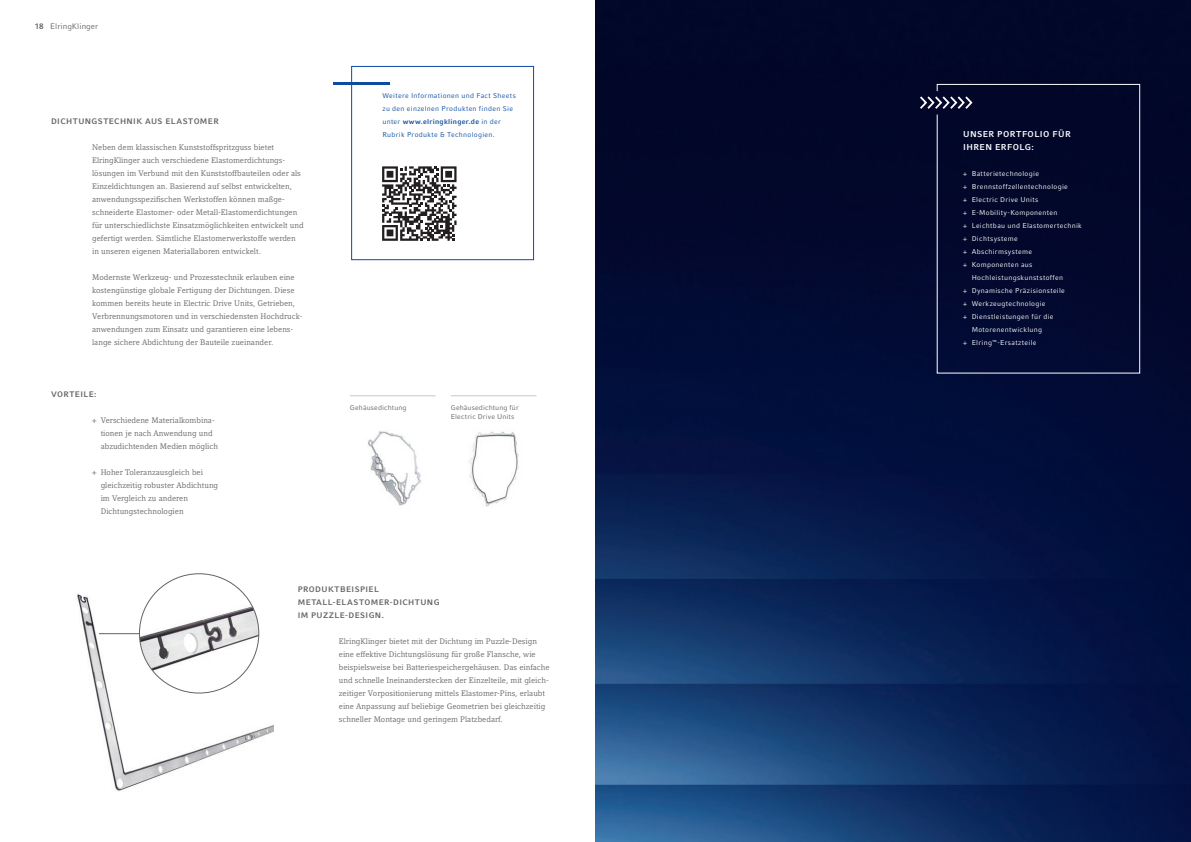
<style>
.page{position:relative;width:1191px;height:842px;background:#fff}
.page>*{position:absolute;margin:0;border:0;box-sizing:border-box;transform-origin:0 0}
.t1{font:700 8.5px/13px "Compatil Fact LT Pro";letter-spacing:.05em;color:#fff}
.t2{font:8px/13px "Compatil Letter LT Pro";color:#636366}
.t3{font:700 8px/13px "Compatil Fact LT Pro";letter-spacing:.05em;color:#636366}
.t4{font:8px "Compatil Fact LT Pro";color:#636366}
.t5{font:7px "Compatil Fact LT Pro";letter-spacing:.045em;color:#fff}
.t6{font:7px/13px "Compatil Fact LT Pro";letter-spacing:.045em;color:#0d4da1}
.t7{font:7px/9px "Compatil Fact LT Pro";letter-spacing:.02em;color:#636366}
.s1{font-weight:700}
.s2{font-family:"Compatil Letter LT Pro"}
</style>
<div class="page">
<img style="left:469px;top:431px;width:50px;height:76px">
<div style="left:351px;top:66px;width:183px;height:194px;border:1px solid #0d4da1"></div>
<img style="left:77px;top:594px;width:196px;height:197px">
<img style="left:139px;top:574px;width:120px;height:116px">
<hr style="left:99px;top:633px;width:40px;height:1px;background:#636366">
<img style="left:368px;top:431px;width:33px;height:47px">
<hr style="left:334px;top:82px;width:56px;height:3px;background:#0d4da1">
<hr style="left:350px;top:396px;width:85px;height:1px;background:#c7c8ca">
<hr style="left:451px;top:396px;width:85px;height:1px;background:#c7c8ca">
<img style="left:595px;top:0;width:596px;height:842px">
<svg style="left:382px;top:166px;width:74px;height:75px"></svg>
<svg style="left:936px;top:84px;width:204px;height:290px;background:#070d30"></svg>
<svg style="left:918px;top:94px;width:55px;height:17px"></svg>
<p class="t4" style="left:35px;top:21px;width:65px"><span class="s1">18</span> ElringKlinger</p>
<p class="t3" style="left:51px;top:115px;width:169px">DICHTUNGSTECHNIK AUS ELASTOMER</p>
<p class="t2" style="left:92px;top:141px;width:213px">Neben dem klassischen Kunststoffspritzguss bietet ElringKlinger auch verschiedene Elastomerdichtungs&shy;lösungen im Verbund mit den Kunststoffbauteilen oder als Einzeldichtungen an. Basierend auf selbst entwickelten, anwendungsspezifischen Werkstoffen können maßge&shy;schneiderte Elastomer- oder Metall-Elastomerdichtungen für unterschiedlichste Einsatzmöglichkeiten entwickelt und gefertigt werden. Sämtliche Elastomerwerkstoffe werden in unseren eigenen Materiallaboren entwickelt.</p>
<p class="t2" style="left:92px;top:271px;width:212px">Modernste Werkzeug- und Prozesstechnik erlauben eine kostengünstige globale Fertigung der Dichtungen. Diese kommen bereits heute in Electric Drive Units, Getrieben, Verbrennungsmotoren und in verschiedensten Hochdruck&shy;anwendungen zum Einsatz und garantieren eine lebens&shy;lange sichere Abdichtung der Bauteile zueinander.</p>
<p class="t3" style="left:51px;top:388px;width:47px">VORTEILE:</p>
<p class="t2" style="left:101px;top:414px;width:119px;text-indent:-9px">+ Verschiedene Materialkombina&shy;tionen je nach Anwendung und abzudichtenden Medien möglich</p>
<p class="t2" style="left:101px;top:466px;width:119px;text-indent:-9px">+ Hoher Toleranzausgleich bei gleichzeitig robuster Abdichtung im Vergleich zu anderen<br>Dichtungstechnologien</p>
<p class="t6" style="left:382px;top:89px;width:135px">Weitere Informationen und Fact Sheets zu den einzelnen Produkten finden Sie unter <span class="s1">www.elringklinger.de</span> in der Rubrik Produkte &amp; Technologien.</p>
<p class="t7" style="left:350px;top:403px;width:58px">Gehäusedichtung</p>
<p class="t7" style="left:451px;top:403px;width:69px">Gehäusedichtung für<br>Electric Drive Units</p>
<p class="t3" style="left:298px;top:583px;width:143px">PRODUKTBEISPIEL<br>METALL-ELASTOMER-DICHTUNG<br>IM PUZZLE-DESIGN.</p>
<p class="t2" style="left:339px;top:635px;width:212px">ElringKlinger bietet mit der Dichtung im Puzzle-Design eine effektive Dichtungslösung für große Flansche, wie beispielsweise bei Batteriespeichergehäusen. Das einfache und schnelle Ineinanderstecken der Einzelteile, mit gleich&shy;zeitiger Vorpositionierung mittels Elastomer-Pins, erlaubt eine Anpassung auf beliebige Geometrien bei gleichzeitig schneller Montage und geringem Platzbedarf.</p>
<p class="t1" style="left:963px;top:128px;width:109px">UNSER PORTFOLIO FÜR<br>IHREN ERFOLG:</p>
<p class="t5" style="left:963px;top:170px;width:77px"><span class="s2">+</span> Batterietechnologie</p>
<p class="t5" style="left:963px;top:183px;width:106px"><span class="s2">+</span> Brennstoffzellentechnologie</p>
<p class="t5" style="left:963px;top:196px;width:77px"><span class="s2">+</span> Electric Drive Units</p>
<p class="t5" style="left:963px;top:209px;width:96px"><span class="s2">+</span> E-Mobility-Komponenten</p>
<p class="t5" style="left:963px;top:222px;width:120px"><span class="s2">+</span> Leichtbau und Elastomertechnik</p>
<p class="t5" style="left:963px;top:235px;width:56px"><span class="s2">+</span> Dichtsysteme</p>
<p class="t5" style="left:963px;top:248px;width:70px"><span class="s2">+</span> Abschirmsysteme</p>
<p class="t5" style="left:963px;top:261px;width:71px"><span class="s2">+</span> Komponenten aus</p>
<p class="t5" style="left:971px;top:274px;width:93px">Hochleistungskunststoffen</p>
<p class="t5" style="left:963px;top:287px;width:103px"><span class="s2">+</span> Dynamische Präzisionsteile</p>
<p class="t5" style="left:963px;top:300px;width:84px"><span class="s2">+</span> Werkzeugtechnologie</p>
<p class="t5" style="left:963px;top:313px;width:92px"><span class="s2">+</span> Dienstleistungen für die</p>
<p class="t5" style="left:971px;top:326px;width:72px">Motorenentwicklung</p>
<p class="t5" style="left:963px;top:339px;width:75px"><span class="s2">+</span> Elring<sup>™</sup>-Ersatzteile</p>
</div>
